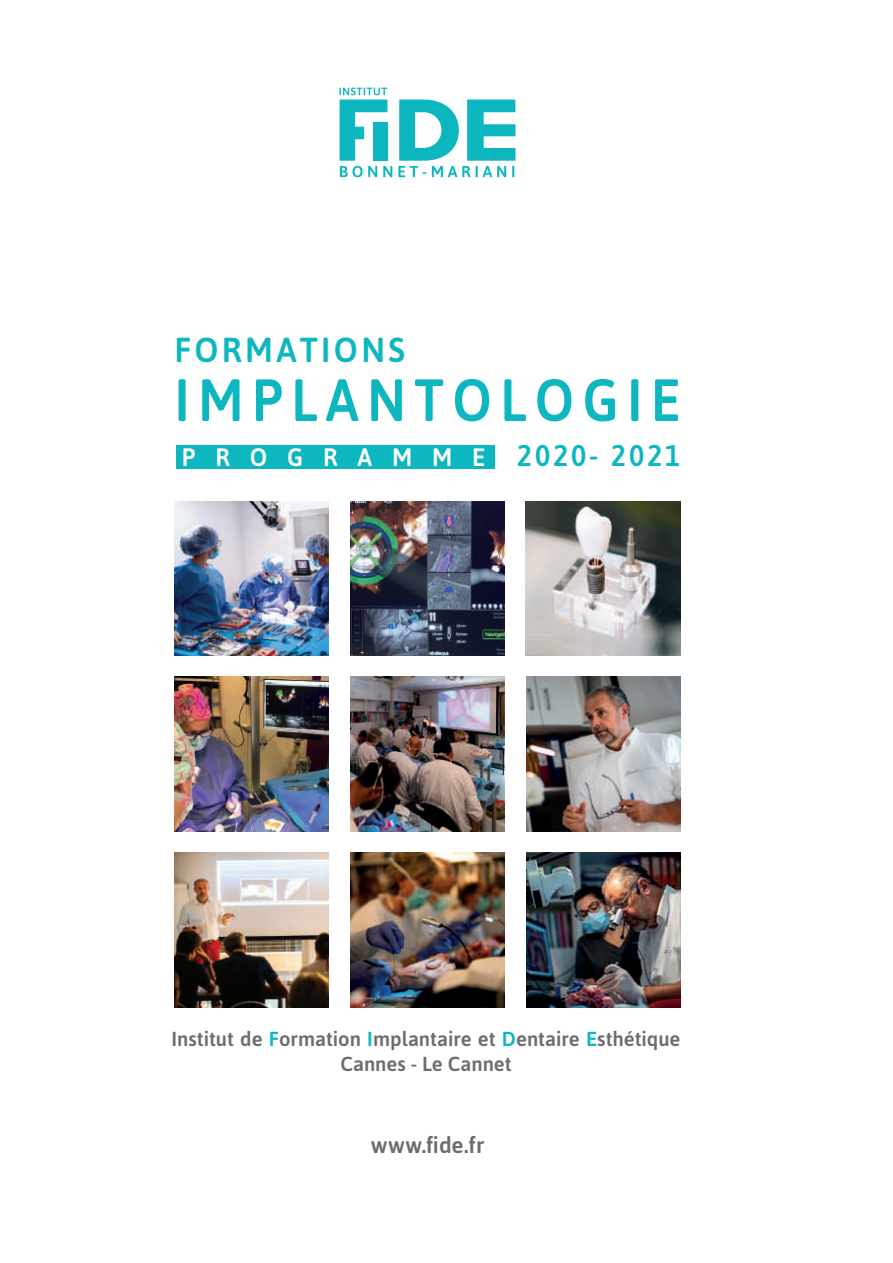
<style>
.page{position:relative;width:893px;height:1263px;background:#fff}
.page>*{position:absolute;margin:0;border:0;box-sizing:border-box;transform-origin:0 0}
.t1{font:500 59.4px "Asap";letter-spacing:.155em;color:#0cb7c0;scale:.91 1}
.t2{font:500 34.65px "Asap";letter-spacing:.1em;color:#0cb7c0;scale:.95 1}
.t3{font:500 30px "Asap";letter-spacing:.1em;color:#0cb7c0;scale:.95 1}
.t4{font:500 25.2px "Asap";letter-spacing:.825em;color:#fff;scale:.95 1}
.t5{font:500 22.5px "Asap";letter-spacing:.015em;color:#6c6d70}
.t6{font:500 20.25px "Asap";color:#6c6d70}
.s1{color:#0cb7c0}
</style>
<div class="page">
<img style="left:174px;top:501px;width:155px;height:154px">
<img style="left:174px;top:677px;width:155px;height:154px">
<img style="left:174px;top:852px;width:155px;height:155px">
<img style="left:526px;top:501px;width:154px;height:154px">
<img style="left:350px;top:677px;width:155px;height:154px">
<img style="left:350px;top:852px;width:155px;height:155px">
<img style="left:350px;top:501px;width:155px;height:154px">
<img style="left:526px;top:677px;width:154px;height:154px">
<img style="left:526px;top:852px;width:154px;height:155px">
<div style="left:177px;top:445px;width:318px;height:23px;background:#0cb7c0"></div>
<svg style="left:398px;top:100px;width:117px;height:77px"></svg>
<svg style="left:339px;top:88px;width:53px;height:89px"></svg>
<h2 class="t2" style="left:174px;top:327px;width:244px">FORMATIONS</h2>
<h1 class="t1" style="left:174px;top:361px;width:557px">IMPLANTOLOGIE</h1>
<p class="t4" style="left:182px;top:440px;width:321px">PROGRAMME</p>
<h3 class="t3" style="left:517px;top:436px;width:174px">2020- 2021</h3>
<p class="t6" style="left:171px;top:1025px;width:510px">Institut de <span class="s1">F</span>ormation <span class="s1">I</span>mplantaire et <span class="s1">D</span>entaire <span class="s1">E</span>sthétique</p>
<p class="t6" style="left:340px;top:1050px;width:173px">Cannes - Le Cannet</p>
<p class="t5" style="left:371px;top:1130px;width:115px">www.fide.fr</p>
</div>
